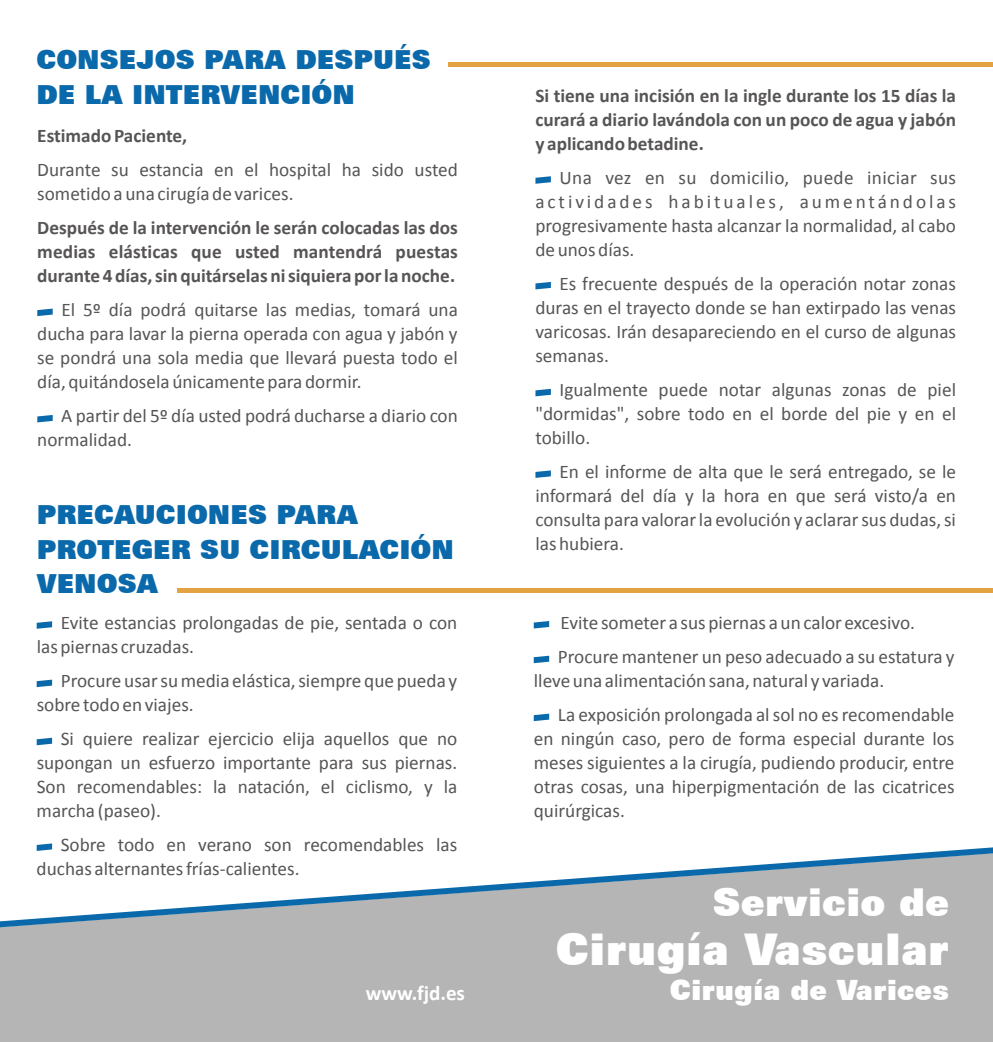
<style>
.page{position:relative;width:993px;height:1042px;background:#fff}
.page>*{position:absolute;margin:0;border:0;box-sizing:border-box;transform-origin:0 0}
.t1{font:900 43.75px "Zurich BT";color:#fff}
.t2{font:900 38.5px "Zurich BT";color:#fff}
.t3{font:900 28px "Zurich BT";color:#fff}
.t4{font:900 26.25px/34.6px "Zurich BT";color:#0a69ab}
.t5{font:700 21px "Calibri";color:#fff}
.t6{font:19.25px/24px "Calibri";color:#575454}
.t7{font:700 19.25px/24px "Calibri";color:#575454;text-align:justify}
</style>
<div class="page">
<div style="left:0;top:928px;width:992px;height:114px;background:#b5b5b5"></div>
<div style="left:177px;top:588px;width:815px;height:5px;background:#e3a342"></div>
<svg style="left:37px;top:621px;width:15px;height:8px"></svg>
<svg style="left:37px;top:679px;width:15px;height:8px"></svg>
<svg style="left:37px;top:738px;width:15px;height:7px"></svg>
<svg style="left:37px;top:843px;width:15px;height:3px"></svg>
<svg style="left:533px;top:621px;width:16px;height:7px"></svg>
<svg style="left:533px;top:656px;width:16px;height:7px"></svg>
<svg style="left:533px;top:713px;width:16px;height:8px"></svg>
<div style="left:448px;top:62px;width:544px;height:5px;background:#e3a342"></div>
<svg style="left:37px;top:309px;width:16px;height:7px"></svg>
<svg style="left:37px;top:415px;width:16px;height:7px"></svg>
<svg style="left:535px;top:176px;width:15px;height:8px"></svg>
<svg style="left:535px;top:282px;width:15px;height:7px"></svg>
<svg style="left:535px;top:389px;width:15px;height:7px"></svg>
<svg style="left:535px;top:470px;width:15px;height:8px"></svg>
<svg style="left:0;top:846px;width:992px;height:82px;fill:#b5b5b5"></svg>
<h3 class="t4" style="left:36px;top:45px;width:396px">CONSEJOS PARA DESPUÉS<br>DE LA INTERVENCIÓN</h3>
<p class="t7" style="left:37px;top:125px;width:151px">Estimado Paciente,</p>
<p class="t6" style="left:37px;top:159px;width:422px">Durante su estancia en el hospital ha sido usted sometido a una cirugía de varices.</p>
<p class="t7" style="left:37px;top:218px;width:422px">Después de la intervención le serán colocadas las dos medias elásticas que usted mantendrá puestas durante 4 días, sin quitárselas ni siquiera por la noche.</p>
<p class="t6" style="left:37px;top:300px;width:422px;text-align:justify;text-indent:24px">El 5º día podrá quitarse las medias, tomará una ducha para lavar la pierna operada con agua y jabón y se pondrá una sola media que llevará puesta todo el día, quitándosela únicamente para dormir.</p>
<p class="t6" style="left:37px;top:406px;width:422px;text-indent:24px">A partir del 5º día usted podrá ducharse a diario con normalidad.</p>
<h3 class="t4" style="left:37px;top:500px;width:418px">PRECAUCIONES PARA<br>PROTEGER SU CIRCULACIÓN<br>VENOSA</h3>
<p class="t6" style="left:37px;top:612px;width:422px;text-indent:24px">Evite estancias prolongadas de pie, sentada o con las piernas cruzadas.</p>
<p class="t6" style="left:37px;top:670px;width:422px;text-indent:24px">Procure usar su media elástica, siempre que pueda y sobre todo en viajes.</p>
<p class="t6" style="left:37px;top:728px;width:422px;text-align:justify;text-indent:24px">Si quiere realizar ejercicio elija aquellos que no supongan un esfuerzo importante para sus piernas.<br>Son recomendables: la natación, el ciclismo, y la marcha (paseo).</p>
<p class="t6" style="left:37px;top:834px;width:422px;text-indent:24px">Sobre todo en verano son recomendables las duchas alternantes frías-calientes.</p>
<p class="t5" style="left:366px;top:984px;width:101px">www.fjd.es</p>
<p class="t7" style="left:535px;top:85px;width:422px">Si tiene una incisión en la ingle durante los 15 días la curará a diario lavándola con un poco de agua y jabón y aplicando betadine.</p>
<p class="t6" style="left:535px;top:167px;width:422px;text-align:justify;text-indent:24px">Una vez en su domicilio, puede iniciar sus actividades habituales, aumentándolas progresivamente hasta alcanzar la normalidad, al cabo de unos días.</p>
<p class="t6" style="left:535px;top:273px;width:422px;text-align:justify;text-indent:24px">Es frecuente después de la operación notar zonas duras en el trayecto donde se han extirpado las venas varicosas. Irán desapareciendo en el curso de algunas semanas.</p>
<p class="t6" style="left:535px;top:379px;width:422px;text-align:justify;text-indent:24px">Igualmente puede notar algunas zonas de piel "dormidas", sobre todo en el borde del pie y en el tobillo.</p>
<p class="t6" style="left:535px;top:461px;width:422px;text-align:justify;text-indent:24px">En el informe de alta que le será entregado, se le informará del día y la hora en que será visto/a en consulta para valorar la evolución y aclarar sus dudas, si las hubiera.</p>
<p class="t6" style="left:557px;top:607px;width:398px;line-height:34.1px">Evite someter a sus piernas a un calor excesivo.<br>Procure mantener un peso adecuado a su estatura y</p>
<p class="t6" style="left:557px;top:665px;width:398px;line-height:34.1px;text-indent:-24px">lleve una alimentación sana, natural y variada.<br>La exposición prolongada al sol no es recomendable</p>
<p class="t6" style="left:533px;top:728px;width:422px;text-align:justify">en ningún caso, pero de forma especial durante los meses siguientes a la cirugía, pudiendo producir, entre otras cosas, una hiperpigmentación de las cicatrices quirúrgicas.</p>
<h2 class="t2" style="left:712px;top:887px;width:238px">Servicio de</h2>
<h1 class="t1" style="left:555px;top:931px;width:395px">Cirugía Vascular</h1>
<h3 class="t3" style="left:669px;top:979px;width:281px">Cirugía de Varices</h3>
</div>
